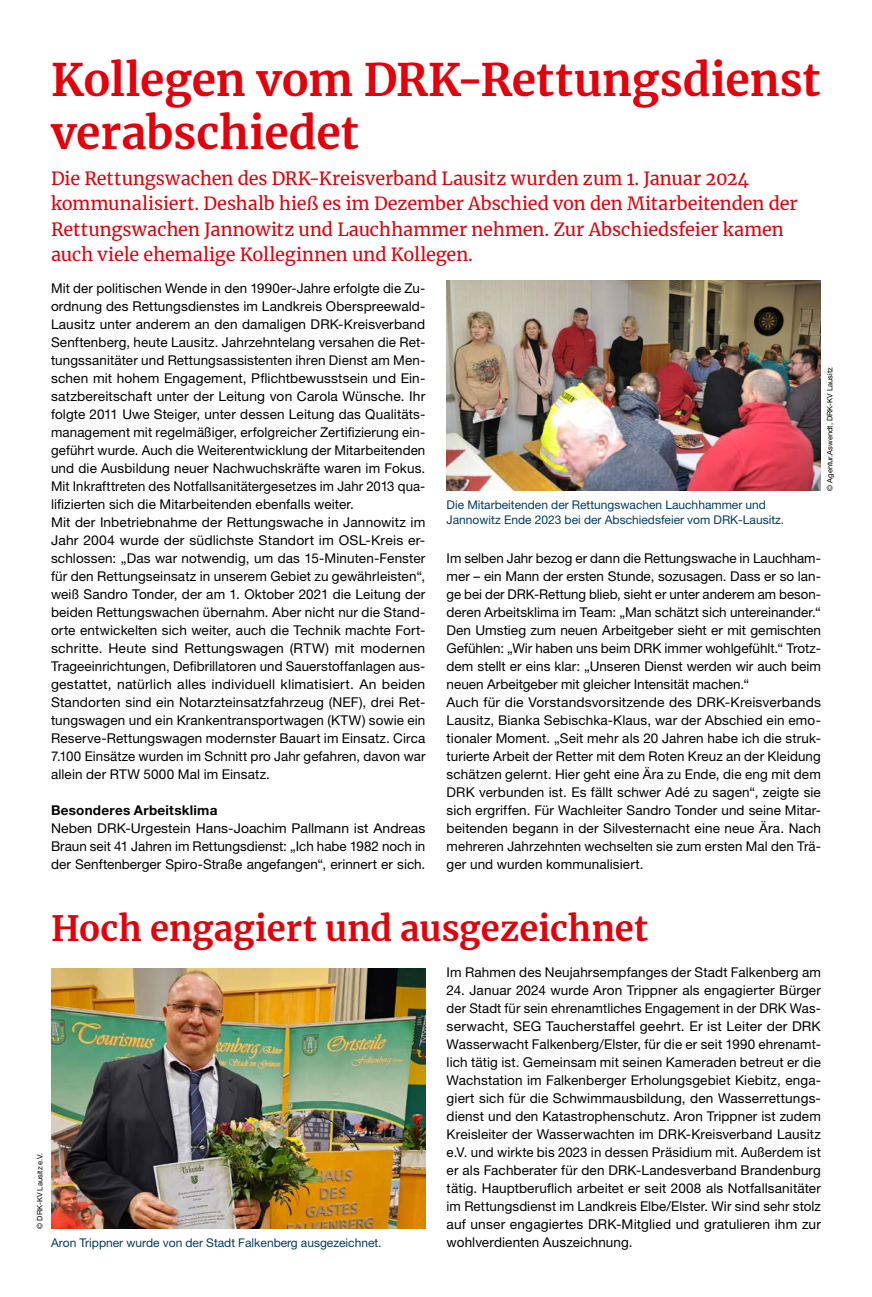
<style>
.page{position:relative;width:872px;height:1297px;background:#fff}
.page>*{position:absolute;margin:0;border:0;box-sizing:border-box;transform-origin:0 0}
.MGB_Headline{font:700 44.25px/53.1px "Merriweather";letter-spacing:-.005em;color:#e3000b}
.MGB_Headline_23{font:700 34.5px "Merriweather";color:#e3000b}
.MGB_Subline{font:18px/25.5px "Merriweather";letter-spacing:-.005em;color:#e3000b}
.MGB_Copy{font:13.5px/18px "Helvetica Neue LT Pro";letter-spacing:.005em;color:#000;text-align:justify}
.MGB_Copy_bold{font:700 13.5px "Helvetica Neue LT Pro";letter-spacing:.02em;color:#000}
.MGB_BU{font:12px/15px "Helvetica Neue LT Pro";color:#003c65}
.MGB_Fotocredits{font:7.5px "Helvetica Neue LT Pro";color:#000}
</style>
<div class="page">
<img style="left:51px;top:968px;width:374px;height:261px">
<img style="left:446px;top:281px;width:375px;height:210px">
<p class="MGB_Headline" style="left:51px;top:52px;width:771px">Kollegen vom DRK-Rettungsdienst verabschiedet</p>
<p class="MGB_Subline" style="left:51px;top:165px;width:748px">Die Rettungswachen des DRK-Kreisverband Lausitz wurden zum 1. Januar 2024 kommunalisiert. Deshalb hieß es im Dezember Abschied von den Mitarbeitenden der Rettungswachen Jannowitz und Lauchhammer nehmen. Zur Abschiedsfeier kamen auch viele ehemalige Kolleginnen und Kollegen.</p>
<p class="MGB_Copy" style="left:51px;top:278px;width:376px">Mit der politischen Wende in den 1990er-Jahre erfolgte die Zu&shy;ordnung des Rettungsdienstes im Landkreis Oberspreewald-Lausitz unter anderem an den damaligen DRK-Kreisverband Senftenberg, heute Lausitz. Jahrzehntelang versahen die Ret&shy;tungssanitäter und Rettungsassistenten ihren Dienst am Men&shy;schen mit hohem Engagement, Pflichtbewusstsein und Ein&shy;satzbereitschaft unter der Leitung von Carola Wünsche. Ihr folgte 2011 Uwe Steiger, unter dessen Leitung das Qualitäts&shy;management mit regelmäßiger, erfolgreicher Zertifizierung ein&shy;geführt wurde. Auch die Weiterentwicklung der Mitarbeitenden und die Ausbildung neuer Nachwuchskräfte waren im Fokus.<br>Mit Inkrafttreten des Notfallsanitätergesetzes im Jahr 2013 qua&shy;lifizierten sich die Mitarbeitenden ebenfalls weiter.</p>
<p class="MGB_Copy" style="left:51px;top:512px;width:376px">Mit der Inbetriebnahme der Rettungswache in Jannowitz im Jahr 2004 wurde der südlichste Standort im OSL-Kreis er&shy;schlossen: „Das war notwendig, um das 15-Minuten-Fenster für den Rettungseinsatz in unserem Gebiet zu gewährleisten“, weiß Sandro Tonder, der am 1. Oktober 2021 die Leitung der beiden Rettungswachen übernahm. Aber nicht nur die Stand&shy;orte entwickelten sich weiter, auch die Technik machte Fort&shy;schritte. Heute sind Rettungswagen (RTW) mit modernen Trageeinrichtungen, Defibrillatoren und Sauerstoffanlagen aus&shy;gestattet, natürlich alles individuell klimatisiert. An beiden Standorten sind ein Notarzteinsatzfahrzeug (NEF), drei Ret&shy;tungswagen und ein Krankentransportwagen (KTW) sowie ein Reserve-Rettungswagen modernster Bauart im Einsatz. Circa 7.100 Einsätze wurden im Schnitt pro Jahr gefahren, davon war allein der RTW 5000 Mal im Einsatz.</p>
<p class="MGB_Copy_bold" style="left:51px;top:801px;width:168px">Besonderes Arbeitsklima</p>
<p class="MGB_Copy" style="left:51px;top:818px;width:376px">Neben DRK-Urgestein Hans-Joachim Pallmann ist Andreas Braun seit 41 Jahren im Rettungsdienst: „Ich habe 1982 noch in der Senftenberger Spiro-Straße angefangen“, erinnert er sich.</p>
<p class="MGB_BU" style="left:446px;top:496px;width:339px">Die Mitarbeitenden der Rettungswachen Lauchhammer und<br>Jannowitz Ende 2023 bei der Abschiedsfeier vom DRK-Lausitz.</p>
<p class="MGB_Fotocredits" style="left:825px;top:491px;width:125px;rotate:-90deg">© Agentur.Aswendt, DRK-KV Lausitz</p>
<p class="MGB_Copy" style="left:446px;top:548px;width:376px">Im selben Jahr bezog er dann die Rettungswache in Lauchham&shy;mer – ein Mann der ersten Stunde, sozusagen. Dass er so lan&shy;ge bei der DRK-Rettung blieb, sieht er unter anderem am beson&shy;deren Arbeitsklima im Team: „Man schätzt sich untereinander.“ Den Umstieg zum neuen Arbeitgeber sieht er mit gemischten Gefühlen: „Wir haben uns beim DRK immer wohlgefühlt.“ Trotz&shy;dem stellt er eins klar: „Unseren Dienst werden wir auch beim neuen Arbeitgeber mit gleicher Intensität machen.“</p>
<p class="MGB_Copy" style="left:446px;top:692px;width:376px">Auch für die Vorstandsvorsitzende des DRK-Kreisverbands Lausitz, Bianka Sebischka-Klaus, war der Abschied ein emo&shy;tionaler Moment. „Seit mehr als 20 Jahren habe ich die struk&shy;turierte Arbeit der Retter mit dem Roten Kreuz an der Kleidung schätzen gelernt. Hier geht eine Ära zu Ende, die eng mit dem DRK verbunden ist. Es fällt schwer Adé zu sagen“, zeigte sie sich ergriffen. Für Wachleiter Sandro Tonder und seine Mitar&shy;beitenden begann in der Silvesternacht eine neue Ära. Nach mehreren Jahrzehnten wechselten sie zum ersten Mal den Trä&shy;ger und wurden kommunalisiert.</p>
<p class="MGB_Fotocredits" style="left:35px;top:1229px;width:77px;rotate:-90deg">© DRK-KV Lausitz e.V.</p>
<p class="MGB_Headline_23" style="left:51px;top:904px;width:598px">Hoch engagiert und ausgezeichnet</p>
<p class="MGB_BU" style="left:51px;top:1234px;width:332px">Aron Trippner wurde von der Stadt Falkenberg ausgezeichnet.</p>
<p class="MGB_Copy" style="left:446px;top:962px;width:376px">Im Rahmen des Neujahrsempfanges der Stadt Falkenberg am</p>
<p class="MGB_Copy" style="left:446px;top:980px;width:376px">24. Januar 2024 wurde Aron Trippner als engagierter Bürger der Stadt für sein ehrenamtliches Engagement in der DRK Was&shy;serwacht, SEG Taucherstaffel geehrt. Er ist Leiter der DRK Wasserwacht Falkenberg/Elster, für die er seit 1990 ehrenamt&shy;lich tätig ist. Gemeinsam mit seinen Kameraden betreut er die Wachstation im Falkenberger Erholungsgebiet Kiebitz, enga&shy;giert sich für die Schwimmausbildung, den Wasserrettungs&shy;dienst und den Katastrophenschutz. Aron Trippner ist zudem Kreisleiter der Wasserwachten im DRK-Kreisverband Lausitz e.V. und wirkte bis 2023 in dessen Präsidium mit. Außerdem ist er als Fachberater für den DRK-Landesverband Brandenburg tätig. Hauptberuflich arbeitet er seit 2008 als Notfallsanitäter im Rettungsdienst im Landkreis Elbe/Elster. Wir sind sehr stolz auf unser engagiertes DRK-Mitglied und gratulieren ihm zur wohlverdienten Auszeichnung.</p>
</div>
